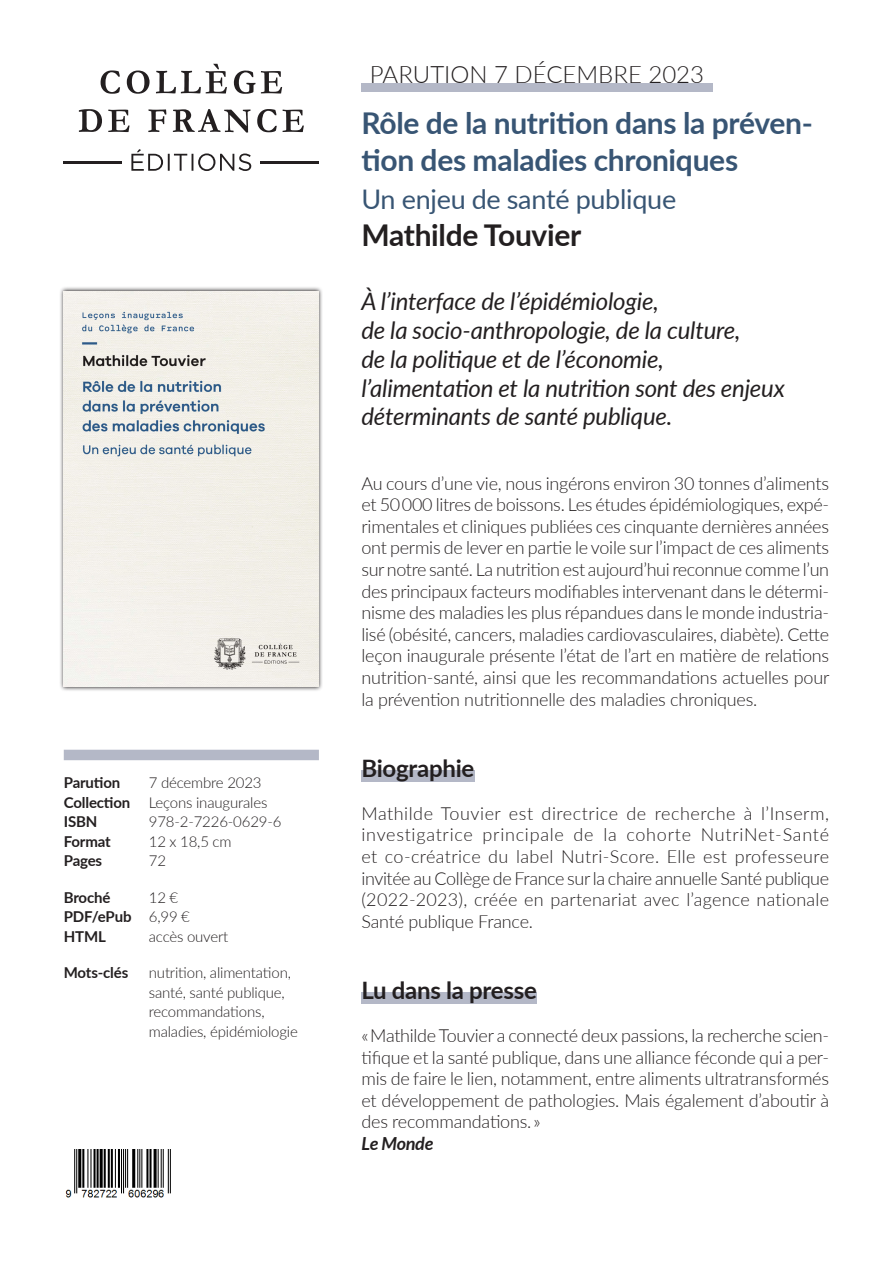
<style>
.page{position:relative;width:893px;height:1263px;background:#fff}
.page>*{position:absolute;margin:0;border:0;box-sizing:border-box;transform-origin:0 0}
.livre_titre{font:700 30px/37.5px "Lato";letter-spacing:-.01em;color:#385574}
.livre_auteur{font:700 30px "Lato";letter-spacing:-.01em;color:#231f20}
.livre_titre-2{font:27px "Lato";letter-spacing:-.01em;color:#385574}
.chapo{font:italic 24px/28.8px "Lato";letter-spacing:-.01em;color:#231f20}
.titre{font:700 24px "Lato";letter-spacing:-.01em;color:#231f20}
.date_parution{font:300 24px "Lato";color:#231f20}
.texte{font:300 18px/21.6px "Lato";letter-spacing:-.01em;color:#231f20;text-align:justify}
.texte-2{font:italic 700 18px "Lato";letter-spacing:-.01em;color:#231f20}
.mots_cles{font:300 15px/19.5px "Lato";letter-spacing:-.01em;color:#231f20}
.autres{font:300 15px "Lato";letter-spacing:-.01em;color:#231f20}
.autres-2{font:700 15px "Lato";letter-spacing:-.01em;color:#231f20}
.debut_filet{font:300 15px "Lato";letter-spacing:-.01em;color:#231f20}
.mots_cles-2{font:700 15px "Lato";letter-spacing:-.01em;color:#231f20}
.debut_filet-2{font:700 15px "Lato";letter-spacing:-.01em;color:#231f20}
.debut_espace{font:700 15px "Lato";letter-spacing:-.01em;color:#231f20}
.debut_espace-2{font:300 15px "Lato";color:#231f20}
.s1{font-weight:700}
.s2{font-weight:300}
</style>
<div class="page">
<svg style="left:101px;top:64px;width:181px;height:30px"></svg>
<svg style="left:79px;top:109px;width:225px;height:24px"></svg>
<svg style="left:131px;top:149px;width:120px;height:22px"></svg>
<hr style="left:64px;top:161px;width:58px;height:2px;background:#231f20">
<hr style="left:261px;top:161px;width:58px;height:2px;background:#231f20">
<div style="left:64px;top:750px;width:255px;height:10px;background:#b4b8c7"></div>
<div style="left:361px;top:770px;width:114px;height:11px;background:#b4b8c7"></div>
<div style="left:361px;top:993px;width:176px;height:11px;background:#b4b8c7"></div>
<svg style="left:60px;top:287px;width:262px;height:404px;background:#cdcccb"></svg>
<img style="left:64px;top:291px;width:255px;height:396px">
<div style="left:361px;top:83px;width:352px;height:9px;background:#b4b8c7"></div>
<img style="left:65px;top:1149px;width:106px;height:49px">
<p class="debut_filet-2" style="left:64px;top:772px;width:58px">Parution</p>
<p class="debut_filet" style="left:149px;top:772px;width:114px">7 décembre 2023</p>
<p class="autres" style="left:64px;top:792px;width:205px"><span class="s1">Collection</span> Leçons inaugurales</p>
<p class="autres-2" style="left:64px;top:811px;width:35px">ISBN</p>
<p class="autres" style="left:149px;top:811px;width:134px">978-2-7226-0629-6</p>
<p class="autres-2" style="left:64px;top:830px;width:48px">Format</p>
<p class="autres" style="left:149px;top:831px;width:84px">12 x 18,5 cm</p>
<p class="autres-2" style="left:64px;top:850px;width:40px">Pages</p>
<p class="autres" style="left:149px;top:850px;width:19px">72</p>
<p class="debut_espace" style="left:64px;top:886px;width:48px">Broché</p>
<p class="debut_espace-2" style="left:149px;top:887px;width:31px">12 €</p>
<p class="autres-2" style="left:64px;top:906px;width:128px">PDF/ePub <span class="s2">6,99 €</span></p>
<p class="autres-2" style="left:64px;top:925px;width:44px">HTML</p>
<p class="autres" style="left:149px;top:926px;width:81px">accès ouvert</p>
<p class="mots_cles-2" style="left:64px;top:962px;width:66px">Mots-clés</p>
<p class="mots_cles" style="left:149px;top:963px;width:151px">nutrition, alimentation, santé, santé publique, recommandations, maladies, épidémiologie</p>
<p class="date_parution" style="left:370px;top:58px;width:336px">PARUTION 7 DÉCEMBRE 2023</p>
<p class="livre_titre" style="left:361px;top:103px;width:453px">Rôle de la nutrition dans la préven&shy;tion des maladies chroniques</p>
<p class="livre_titre-2" style="left:361px;top:179px;width:316px">Un enjeu de santé publique</p>
<p class="livre_auteur" style="left:361px;top:213px;width:221px">Mathilde Touvier</p>
<p class="chapo" style="left:361px;top:286px;width:425px">À l’interface de l’épidémiologie,<br>de la socio-anthropologie, de la culture,<br>de la politique et de l’économie, l’alimentation et la nutrition sont des enjeux déterminants de santé publique.</p>
<p class="texte" style="left:361px;top:472px;width:470px">Au cours d’une vie, nous ingérons environ 30 tonnes d’aliments et 50 000 litres de boissons. Les études épidémiologiques, expé&shy;rimentales et cliniques publiées ces cinquante dernières années ont permis de lever en partie le voile sur l’impact de ces aliments sur notre santé. La nutrition est aujourd’hui reconnue comme l’un des principaux facteurs modifiables intervenant dans le détermi&shy;nisme des maladies les plus répandues dans le monde industria&shy;lisé (obésité, cancers, maladies cardiovasculaires, diabète). Cette leçon inaugurale présente l’état de l’art en matière de relations nutrition-santé, ainsi que les recommandations actuelles pour la prévention nutritionnelle des maladies chroniques.</p>
<p class="titre" style="left:361px;top:750px;width:114px">Biographie</p>
<p class="texte" style="left:361px;top:802px;width:469px">Mathilde Touvier est directrice de recherche à l’Inserm, investigatrice principale de la cohorte NutriNet-Santé et co-créatrice du label Nutri-Score. Elle est professeure invitée au Collège de France sur la chaire annuelle Santé publique (2022-2023), créée en partenariat avec l’agence nationale Santé publique France.</p>
<p class="titre" style="left:361px;top:973px;width:177px">Lu dans la presse</p>
<p class="texte" style="left:361px;top:1024px;width:469px">« Mathilde Touvier a connecté deux passions, la recherche scien&shy;tifique et la santé publique, dans une alliance féconde qui a per&shy;mis de faire le lien, notamment, entre aliments ultratransformés et développement de pathologies. Mais également d’aboutir à des recommandations. »</p>
<p class="texte-2" style="left:361px;top:1133px;width:73px">Le Monde</p>
</div>
